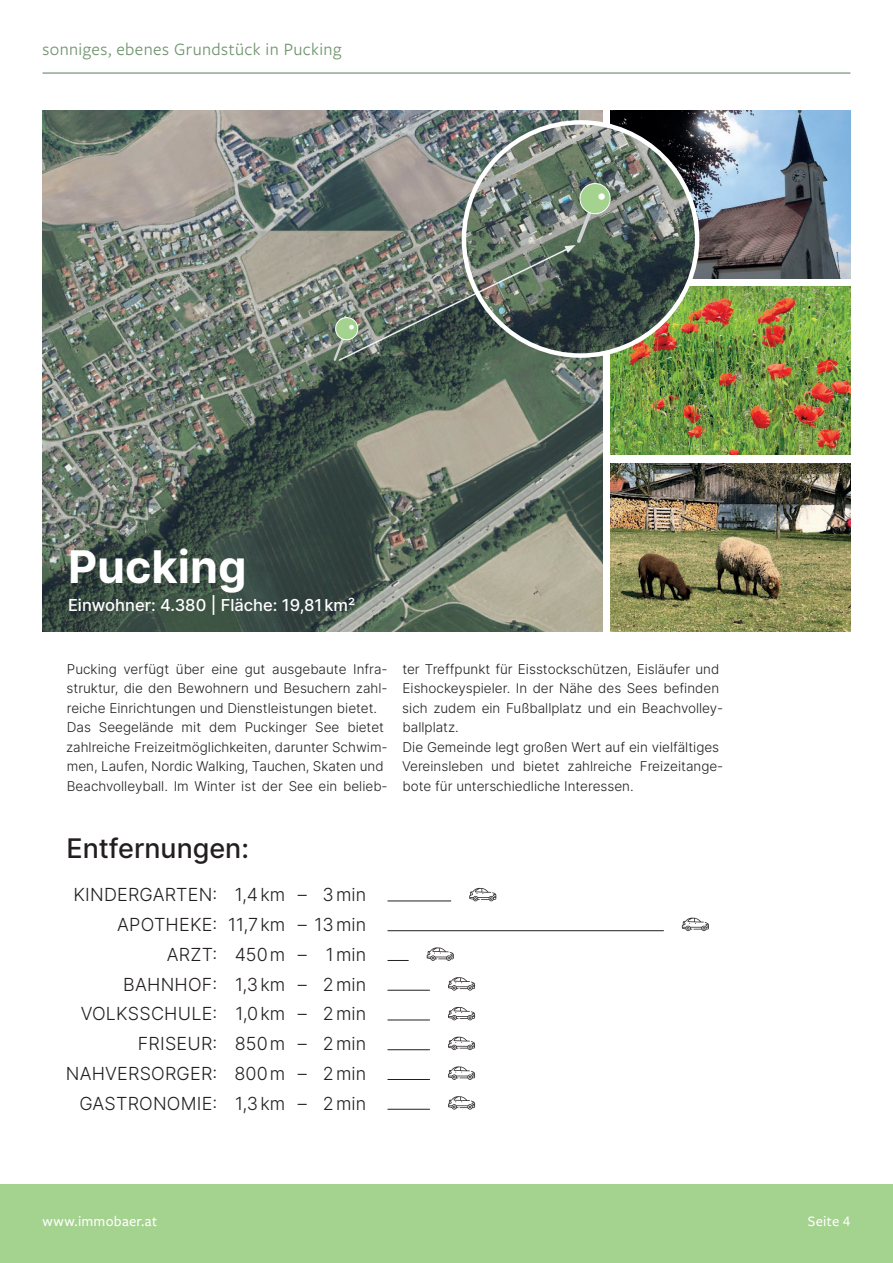
<style>
.page{position:relative;width:893px;height:1263px;background:#fff}
.page>*{position:absolute;margin:0;border:0;box-sizing:border-box;transform-origin:0 0}
.t1{font:700 45px "Inter";color:#fff}
.t2{font:500 27px "Inter";color:#231f20}
.t3{font:300 18px/29.7px "Inter";letter-spacing:.01em;color:#231f20;text-align:right}
.t4{font:18px "Freight Sans Pro";letter-spacing:.02em;color:#70946e}
.t5{font:500 16.5px "Inter";color:#fff}
.t6{font:500 15px "Freight Sans Pro";letter-spacing:.015em;color:#fff}
.t7{font:300 13.5px/19.5px "Inter";color:#231f20}
</style>
<div class="page">
<hr style="left:43px;top:72px;width:807px;height:2px;background:#70946e">
<div style="left:0;top:1184px;width:893px;height:79px;background:#a4d28f"></div>
<img style="left:611px;top:463px;width:239px;height:168px">
<img style="left:611px;top:111px;width:239px;height:168px">
<img style="left:611px;top:287px;width:239px;height:168px">
<img style="left:43px;top:111px;width:560px;height:520px">
<img style="left:464px;top:122px;width:233px;height:234px;border-radius:117px">
<img style="left:332px;top:182px;width:280px;height:181px">
<hr style="left:388px;top:900px;width:63px;height:1px;background:#231f20">
<svg style="left:469px;top:888px;width:27px;height:13px"></svg>
<hr style="left:388px;top:930px;width:275px;height:1px;background:#231f20">
<svg style="left:682px;top:917px;width:27px;height:14px"></svg>
<svg style="left:388px;top:960px;width:20px;height:1px"></svg>
<svg style="left:427px;top:947px;width:27px;height:14px"></svg>
<hr style="left:388px;top:990px;width:42px;height:1px;background:#231f20">
<svg style="left:448px;top:977px;width:27px;height:13px"></svg>
<hr style="left:388px;top:1019px;width:42px;height:1px;background:#231f20">
<svg style="left:448px;top:1007px;width:27px;height:13px"></svg>
<hr style="left:388px;top:1049px;width:42px;height:1px;background:#231f20">
<svg style="left:448px;top:1036px;width:27px;height:14px"></svg>
<hr style="left:388px;top:1079px;width:42px;height:1px;background:#231f20">
<svg style="left:448px;top:1066px;width:27px;height:14px"></svg>
<hr style="left:388px;top:1109px;width:42px;height:1px;background:#231f20">
<svg style="left:448px;top:1096px;width:27px;height:13px"></svg>
<h3 class="t4" style="left:43px;top:37px;width:300px">sonniges, ebenes Grundstück in Pucking</h3>
<h1 class="t1" style="left:68px;top:534px;width:180px">Pucking</h1>
<p class="t5" style="left:68px;top:593px;width:289px">Einwohner: 4.380 | Fläche: 19,81km²</p>
<p class="t7" style="left:66px;top:659px;width:323px">Pucking verfügt über eine gut ausgebaute Infra&shy;struktur, die den Bewohnern und Besuchern zahl&shy;reiche Einrichtungen und Dienstleistungen bietet.<br>Das Seegelände mit dem Puckinger See bietet zahlreiche Freizeitmöglichkeiten, darunter Schwim&shy;men, Laufen, Nordic Walking, Tauchen, Skaten und Beachvolleyball. Im Winter ist der See ein belieb-</p>
<p class="t7" style="left:402px;top:659px;width:323px">ter Treffpunkt für Eisstockschützen, Eisläufer und Eishockeyspieler. In der Nähe des Sees befinden sich zudem ein Fußballplatz und ein Beachvolley&shy;ballplatz.<br>Die Gemeinde legt großen Wert auf ein vielfältiges Vereinsleben und bietet zahlreiche Freizeitange&shy;bote für unterschiedliche Interessen.</p>
<h2 class="t2" style="left:66px;top:829px;width:184px">Entfernungen:</h2>
<h3 class="t3" style="left:66px;top:879px;width:302px">KINDERGARTEN: 1,4km – 3min<br>APOTHEKE: 11,7km – 13min<br>ARZT: 450m – 1min<br>BAHNHOF: 1,3km – 2min<br>VOLKSSCHULE: 1,0km – 2min<br>FRISEUR: 850m – 2min<br>NAHVERSORGER: 800m – 2min<br>GASTRONOMIE: 1,3km – 2min</h3>
<p class="t6" style="left:43px;top:1211px;width:116px">www.immobaer.at</p>
<p class="t6" style="left:808px;top:1211px;width:44px">Seite 4</p>
</div>
